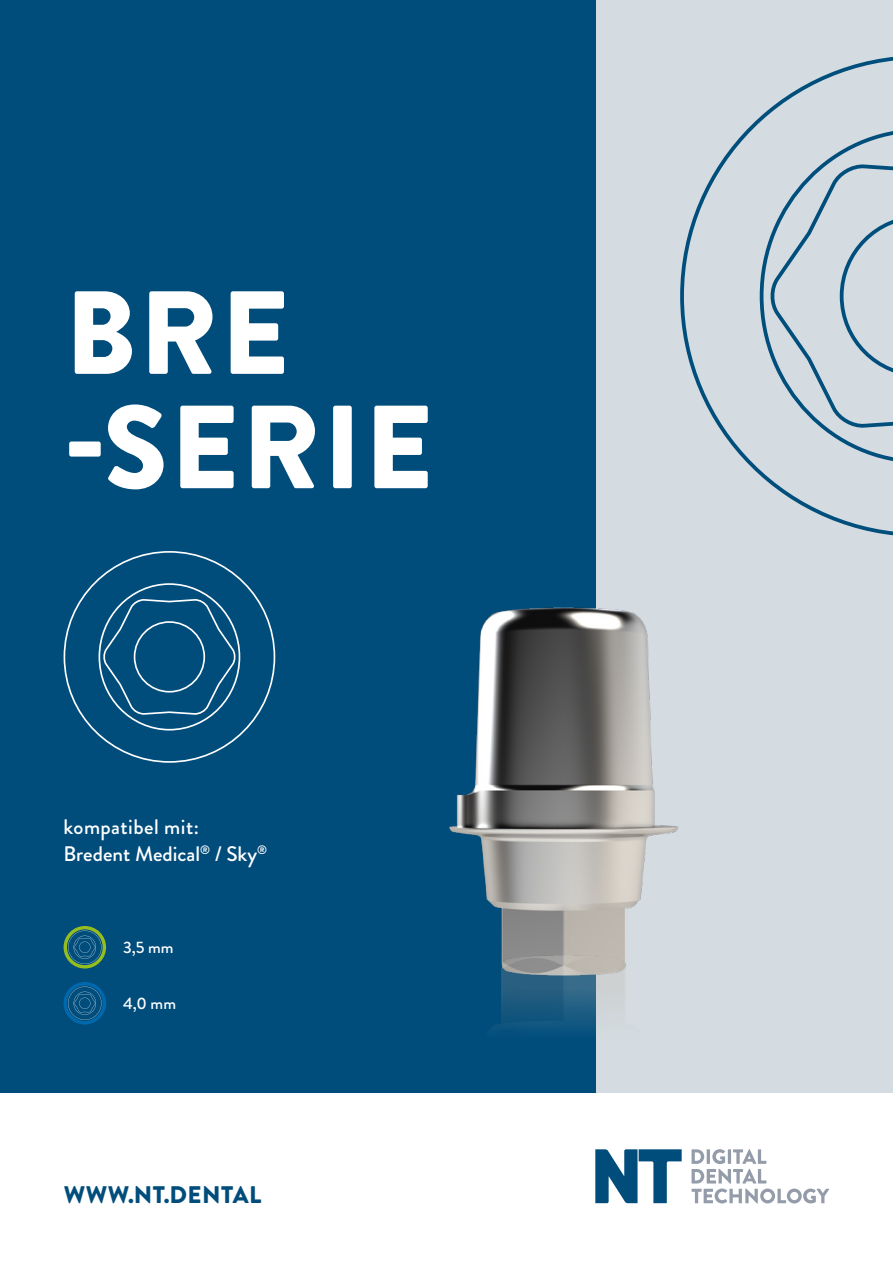
<style>
.page{position:relative;width:893px;height:1263px;background:#fff}
.page>*{position:absolute;margin:0;border:0;box-sizing:border-box;transform-origin:0 0}
.t1{font:900 117.9px/114.3px "Brandon Grotesque";letter-spacing:.02em;color:#fff}
.t2{font:900 24px "Brandon Grotesque";letter-spacing:.02em;color:#004d7c}
.t3{font:500 21px/27px "Brandon Grotesque";color:#fff}
.t4{font:500 16.5px "Brandon Grotesque";color:#fff}
</style>
<div class="page">
<div style="left:595px;top:0;width:298px;height:1093px;background:#d4dce1"></div>
<svg style="left:595px;top:1149px;width:87px;height:54px"></svg>
<svg style="left:692px;top:1149px;width:137px;height:54px"></svg>
<div style="left:0;top:0;width:595px;height:1093px;background:#004d7c"></div>
<img style="left:449px;top:534px;width:230px;height:412px">
<img style="left:492px;top:946px;width:134px;height:147px">
<svg style="left:64px;top:551px;width:211px;height:212px"></svg>
<svg style="left:680px;top:57px;width:213px;height:479px"></svg>
<svg style="left:64px;top:926px;width:42px;height:42px"></svg>
<svg style="left:64px;top:982px;width:42px;height:42px"></svg>
<h1 class="t1" style="left:64px;top:278px;width:371px">BRE -SERIE</h1>
<p class="t3" style="left:64px;top:814px;width:205px">kompatibel mit:<br>Bredent Medical<sup>®</sup> / Sky<sup>®</sup></p>
<p class="t4" style="left:123px;top:936px;width:52px">3,5 mm</p>
<p class="t4" style="left:123px;top:992px;width:54px">4,0 mm</p>
<p class="t2" style="left:64px;top:1178px;width:199px">WWW.NT.DENTAL</p>
</div>
